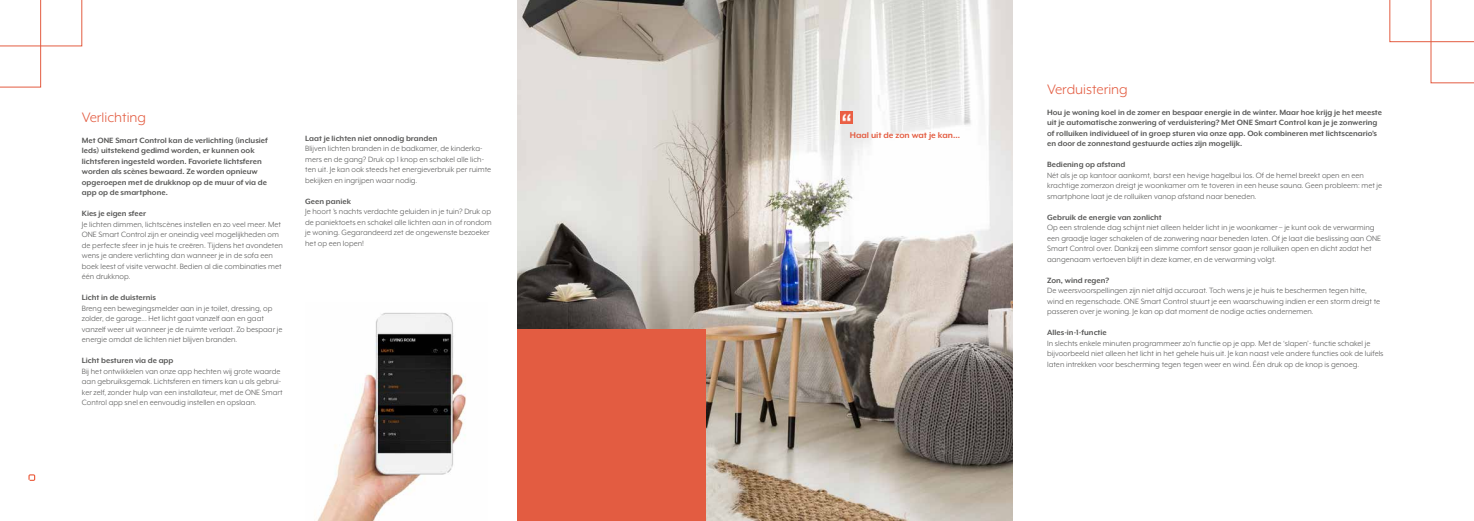
<style>
.page{position:relative;width:1474px;height:521px;background:#fff}
.page>*{position:absolute;margin:0;border:0;box-sizing:border-box;transform-origin:0 0}
.t1{font:15.75px "Mr Eaves XL Mod OT";color:#e35c41}
.t2{font:700 9.62px "Mr Eaves XL Mod OT";color:#e35c41}
.t3{font:8.75px/10.5px "Mr Eaves XL Mod OT";color:#575756}
.t4{font:700 8.75px/10.5px "Mr Eaves XL Mod OT";color:#575756}
</style>
<div class="page">
<svg style="left:28px;top:474px;width:7px;height:7px"></svg>
<img style="left:517px;top:0;width:495px;height:521px">
<svg style="left:840px;top:112px;width:12px;height:11px"></svg>
<svg style="left:0;top:0;width:82px;height:87px"></svg>
<div style="left:517px;top:330px;width:189px;height:191px;background:#e35c41"></div>
<svg style="left:1389px;top:0;width:84px;height:83px"></svg>
<img style="left:317px;top:313px;width:149px;height:208px">
<h1 class="t1" style="left:82px;top:109px;width:66px">Verlichting</h1>
<p class="t4" style="left:82px;top:135px;width:187px">Met ONE Smart Control kan de verlichting (inclusief leds) uitstekend gedimd worden, er kunnen ook lichtsferen ingesteld worden. Favoriete lichtsferen worden als scènes bewaard. Ze worden opnieuw opgeroepen met de drukknop op de muur of via de app op de smartphone.</p>
<p class="t4" style="left:82px;top:208px;width:66px">Kies je eigen sfeer</p>
<p class="t3" style="left:82px;top:219px;width:202px">Je lichten dimmen, lichtscènes instellen en zo veel meer. Met ONE Smart Control zijn er oneindig veel mogelijkheden om de perfecte sfeer in je huis te creëren. Tijdens het avondeten wens je andere verlichting dan wanneer je in de sofa een boek leest of visite verwacht. Bedien al die combinaties met één drukknop.</p>
<p class="t4" style="left:82px;top:292px;width:76px">Licht in de duisternis</p>
<p class="t3" style="left:82px;top:303px;width:202px">Breng een bewegingsmelder aan in je toilet, dressing, op zolder, de garage... Het licht gaat vanzelf aan en gaat vanzelf weer uit wanneer je de ruimte verlaat. Zo bespaar je energie omdat de lichten niet blijven branden.</p>
<p class="t4" style="left:82px;top:355px;width:93px">Licht besturen via de app</p>
<p class="t3" style="left:82px;top:366px;width:202px">Bij het ontwikkelen van onze app hechten wij grote waarde aan gebruiksgemak. Lichtsferen en timers kan u als gebrui&shy;ker zelf, zonder hulp van een installateur, met de ONE Smart Control app snel en eenvoudig instellen en opslaan.</p>
<p class="t4" style="left:305px;top:133px;width:134px">Laat je lichten niet onnodig branden</p>
<p class="t3" style="left:305px;top:143px;width:187px">Blijven lichten branden in de badkamer, de kinderka&shy;mers en de gang? Druk op 1 knop en schakel alle lich&shy;ten uit. Je kan ook steeds het energieverbruik per ruimte bekijken en ingrijpen waar nodig.</p>
<p class="t4" style="left:305px;top:196px;width:47px">Geen paniek</p>
<p class="t3" style="left:305px;top:206px;width:188px">Je hoort ’s nachts verdachte geluiden in je tuin? Druk op de paniektoets en schakel alle lichten aan in of rondom je woning. Gegarandeerd zet de ongewenste bezoeker het op een lopen!</p>
<p class="t2" style="left:849px;top:130px;width:112px">Haal uit de zon wat je kan...</p>
<h1 class="t1" style="left:1047px;top:81px;width:82px">Verduistering</h1>
<p class="t4" style="left:1047px;top:107px;width:336px">Hou je woning koel in de zomer en bespaar energie in de winter. Maar hoe krijg je het meeste uit je automatische zonwering of verduistering? Met ONE Smart Control kan je je zonwering of rolluiken individueel of in groep sturen via onze app. Ook combineren met lichtscenario’s en door de zonnestand gestuurde acties zijn mogelijk.</p>
<p class="t4" style="left:1047px;top:159px;width:80px">Bediening op afstand</p>
<p class="t3" style="left:1047px;top:170px;width:336px">Nét als je op kantoor aankomt, barst een hevige hagelbui los. Of de hemel breekt open en een krachtige zomerzon dreigt je woonkamer om te toveren in een heuse sauna. Geen probleem: met je smartphone laat je de rolluiken vanop afstand naar beneden.</p>
<p class="t4" style="left:1047px;top:212px;width:116px">Gebruik de energie van zonlicht</p>
<p class="t3" style="left:1047px;top:222px;width:335px">Op een stralende dag schijnt niet alleen helder licht in je woonkamer – je kunt ook de verwarming een graadje lager schakelen of de zonwering naar beneden laten. Of je laat die beslissing aan ONE Smart Control over. Dankzij een slimme comfort sensor gaan je rolluiken open en dicht zodat het aangenaam vertoeven blijft in deze kamer, en de verwarming volgt.</p>
<p class="t4" style="left:1047px;top:275px;width:64px">Zon, wind regen?</p>
<p class="t3" style="left:1047px;top:285px;width:334px">De weersvoorspellingen zijn niet altijd accuraat. Toch wens je je huis te beschermen tegen hitte, wind en regenschade. ONE Smart Control stuurt je een waarschuwing indien er een storm dreigt te passeren over je woning. Je kan op dat moment de nodige acties ondernemen.</p>
<p class="t4" style="left:1047px;top:327px;width:61px">Alles-in-1-functie</p>
<p class="t3" style="left:1047px;top:338px;width:338px">In slechts enkele minuten programmeer zo’n functie op je app. Met de ‘slapen’- functie schakel je bijvoorbeeld niet alleen het licht in het gehele huis uit. Je kan naast vele andere functies ook de luifels laten intrekken voor bescherming tegen tegen weer en wind. Één druk op de knop is genoeg.</p>
</div>
